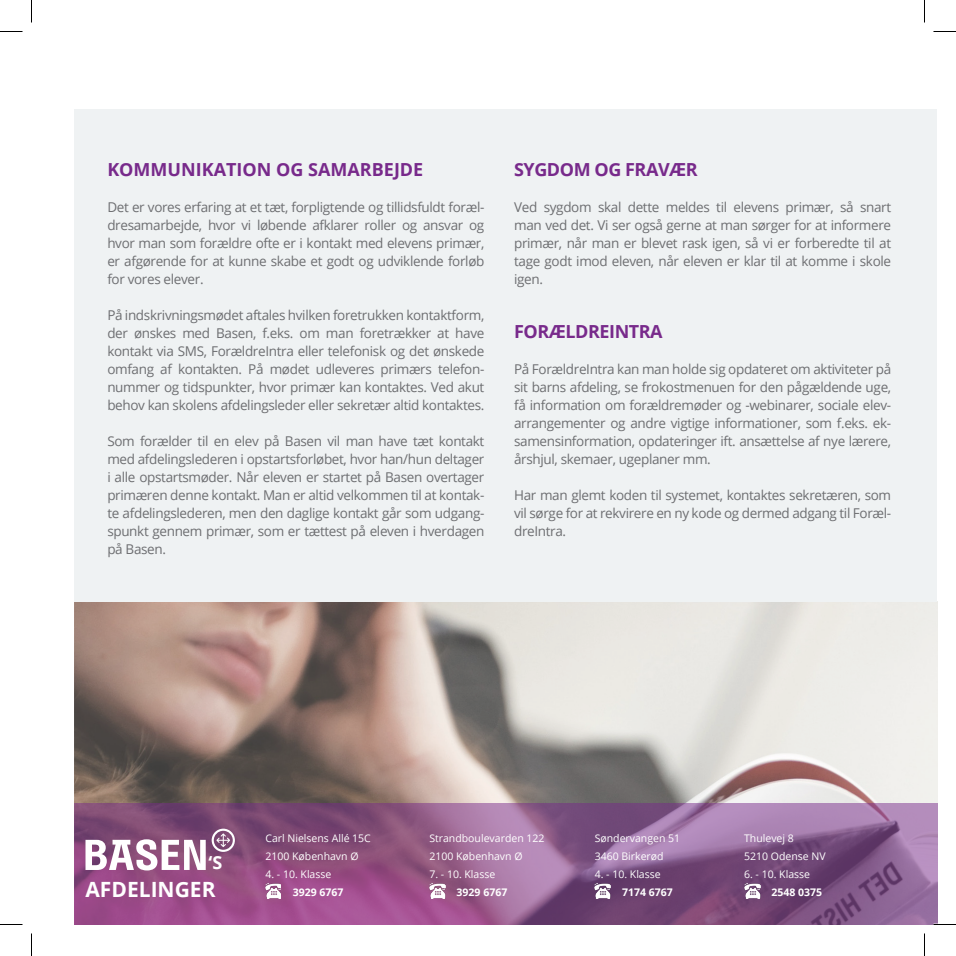
<style>
.page{position:relative;width:956px;height:956px;background:#fff}
.page>*{position:absolute;margin:0;border:0;box-sizing:border-box;transform-origin:0 0}
.t1{font:700 21px "Open Sans";color:#fff}
.t2{font:700 18px "Open Sans";letter-spacing:-.025em;color:#782a8b}
.t3{font:700 18px "Open Sans";color:#782a8b}
.t4{font:700 18px "Open Sans";color:#fff}
.t5{font:13.5px/18px "Open Sans";letter-spacing:-.025em;color:#6d6e71;text-align:justify}
.t6{font:10.5px "Open Sans";color:#fff}
.t7{font:700 10.5px "Open Sans";color:#fff}
</style>
<div class="page">
<img style="left:74px;top:602px;width:863px;height:201px">
<div style="left:74px;top:109px;width:850px;height:493px;background:#eff2f3"></div>
<svg style="left:74px;top:803px;width:863px;height:121px;background:#8d5889"></svg>
<img style="left:265px;top:883px;width:16px;height:15px">
<img style="left:429px;top:883px;width:16px;height:15px">
<img style="left:595px;top:883px;width:16px;height:15px">
<img style="left:744px;top:883px;width:16px;height:15px">
<svg style="left:86px;top:839px;width:120px;height:31px"></svg>
<svg style="left:212px;top:829px;width:23px;height:23px"></svg>
<div style="left:924px;top:109px;width:13px;height:493px;background:#eff2f3"></div>
<hr style="left:933px;top:923px;width:23px;height:2px;background:#fff">
<svg style="left:0;top:31px;width:22px;height:1px"></svg>
<svg style="left:933px;top:31px;width:23px;height:1px"></svg>
<svg style="left:0;top:924px;width:22px;height:1px"></svg>
<svg style="left:933px;top:924px;width:23px;height:1px"></svg>
<svg style="left:31px;top:0;width:1px;height:23px"></svg>
<svg style="left:31px;top:933px;width:1px;height:23px"></svg>
<svg style="left:924px;top:0;width:1px;height:23px"></svg>
<svg style="left:924px;top:933px;width:1px;height:23px"></svg>
<p class="t3" style="left:107px;top:156px;width:318px">KOMMUNIKATION OG SAMARBEJDE</p>
<p class="t5" style="left:107px;top:197px;width:379px">Det er vores erfaring at et tæt, forpligtende og tillidsfuldt foræl&shy;dresamarbejde, hvor vi løbende afklarer roller og ansvar og hvor man som forældre ofte er i kontakt med elevens primær, er afgørende for at kunne skabe et godt og udviklende forløb for vores elever.</p>
<p class="t5" style="left:107px;top:305px;width:379px">På indskrivningsmødet aftales hvilken foretrukken kontaktform, der ønskes med Basen, f.eks. om man foretrækker at have kontakt via SMS, ForældreIntra eller telefonisk og det ønskede omfang af kontakten. På mødet udleveres primærs telefon&shy;nummer og tidspunkter, hvor primær kan kontaktes. Ved akut behov kan skolens afdelingsleder eller sekretær altid kontaktes.</p>
<p class="t5" style="left:107px;top:431px;width:379px">Som forælder til en elev på Basen vil man have tæt kontakt med afdelingslederen i opstartsforløbet, hvor han/hun deltager i alle opstartsmøder. Når eleven er startet på Basen overtager primæren denne kontakt. Man er altid velkommen til at kontak&shy;te afdelingslederen, men den daglige kontakt går som udgang&shy;spunkt gennem primær, som er tættest på eleven i hverdagen på Basen.</p>
<p class="t2" style="left:514px;top:156px;width:185px">SYGDOM OG FRAVÆR</p>
<p class="t5" style="left:514px;top:197px;width:379px">Ved sygdom skal dette meldes til elevens primær, så snart man ved det. Vi ser også gerne at man sørger for at informere primær, når man er blevet rask igen, så vi er forberedte til at tage godt imod eleven, når eleven er klar til at komme i skole igen.</p>
<p class="t2" style="left:514px;top:318px;width:150px">FORÆLDREINTRA</p>
<p class="t5" style="left:514px;top:359px;width:379px">På ForældreIntra kan man holde sig opdateret om aktiviteter på sit barns afdeling, se frokostmenuen for den pågældende uge, få information om forældremøder og -webinarer, sociale elev&shy;arrangementer og andre vigtige informationer, som f.eks. ek&shy;samensinformation, opdateringer ift. ansættelse af nye lærere, årshjul, skemaer, ugeplaner mm.</p>
<p class="t5" style="left:514px;top:485px;width:379px">Har man glemt koden til systemet, kontaktes sekretæren, som vil sørge for at rekvirere en ny kode og dermed adgang til Foræl&shy;dreIntra.</p>
<p class="t4" style="left:209px;top:849px;width:16px">‘S</p>
<p class="t1" style="left:86px;top:875px;width:132px">AFDELINGER</p>
<p class="t6" style="left:265px;top:830px;width:107px">Carl Nielsens Allé 15C</p>
<p class="t6" style="left:265px;top:848px;width:95px">2100 København Ø</p>
<p class="t6" style="left:265px;top:866px;width:68px">4. - 10. Klasse</p>
<p class="t7" style="left:293px;top:884px;width:52px">3929 6767</p>
<p class="t6" style="left:429px;top:830px;width:117px">Strandboulevarden 122</p>
<p class="t6" style="left:429px;top:848px;width:95px">2100 København Ø</p>
<p class="t6" style="left:429px;top:866px;width:68px">7. - 10. Klasse</p>
<p class="t7" style="left:457px;top:884px;width:52px">3929 6767</p>
<p class="t6" style="left:595px;top:830px;width:87px">Søndervangen 51</p>
<p class="t6" style="left:595px;top:848px;width:70px">3460 Birkerød</p>
<p class="t6" style="left:595px;top:866px;width:68px">4. - 10. Klasse</p>
<p class="t7" style="left:622px;top:884px;width:52px">7174 6767</p>
<p class="t6" style="left:744px;top:830px;width:51px">Thulevej 8</p>
<p class="t6" style="left:744px;top:848px;width:83px">5210 Odense NV</p>
<p class="t6" style="left:744px;top:866px;width:68px">6. - 10. Klasse</p>
<p class="t7" style="left:771px;top:884px;width:52px">2548 0375</p>
</div>
